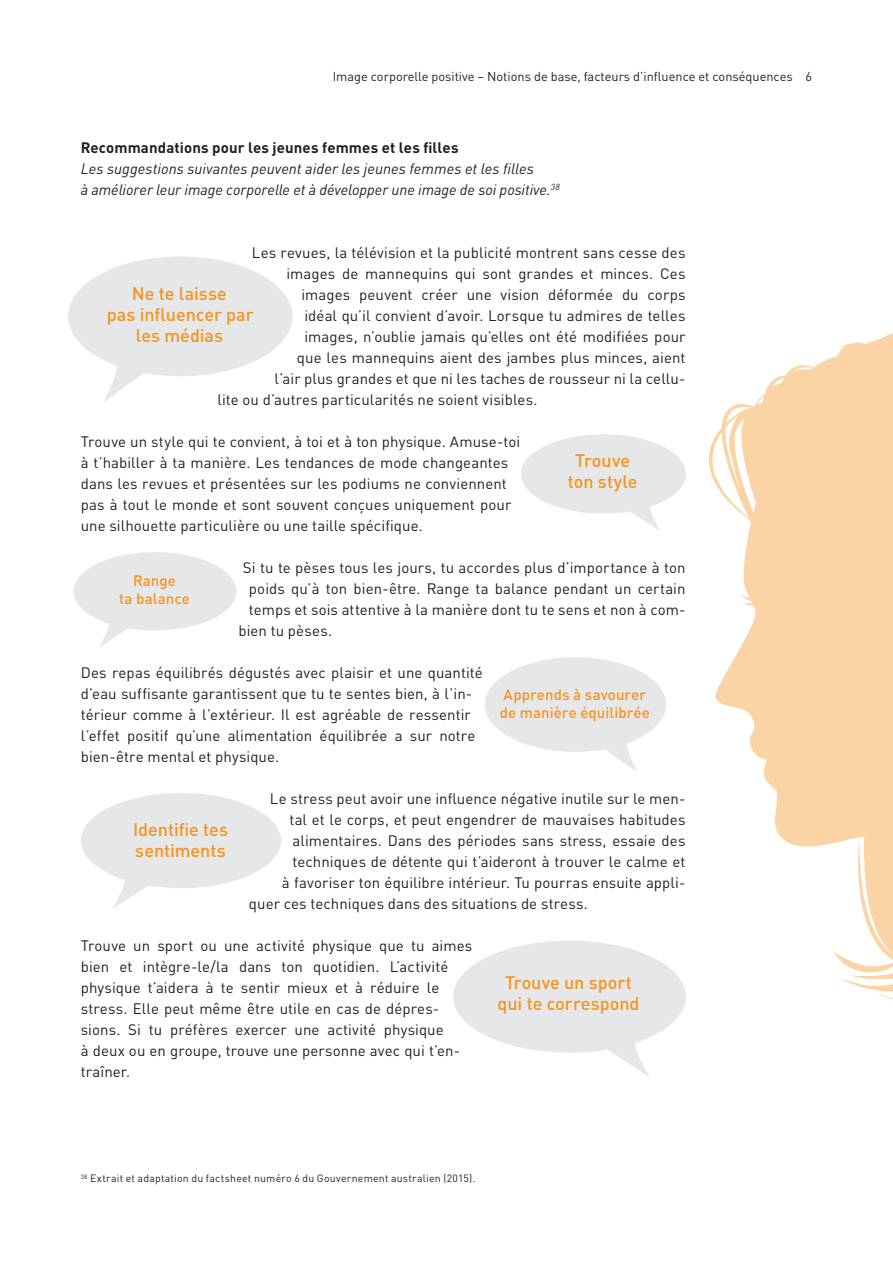
<style>
.page{position:relative;width:893px;height:1263px;background:#fff}
.page>*{position:absolute;margin:0;border:0;box-sizing:border-box;transform-origin:0 0}
.t1{font:500 18px/21px "DINOT";letter-spacing:-.005em;color:#f7931d;text-align:center}
.t2{font:15px/21px "DINOT";letter-spacing:.005em;color:#231f20}
.t3{font:italic 15px/21px "DINOT";color:#231f20}
.t4{font:500 15px/18px "DINOT";letter-spacing:.005em;color:#f7931d;text-align:center}
.t5{font:700 15px "DINOT";letter-spacing:.01em;color:#231f20}
.t6{font:12.75px "DINOT";color:#231f20}
.t7{font:10.5px "DINOT";letter-spacing:.02em;color:#231f20}
</style>
<div class="page">
<svg style="left:709px;top:333px;width:184px;height:666px;fill:#fbd4a5"></svg>
<svg style="left:68px;top:256px;width:225px;height:146px"></svg>
<svg style="left:74px;top:552px;width:162px;height:95px"></svg>
<svg style="left:81px;top:793px;width:200px;height:115px"></svg>
<svg style="left:521px;top:434px;width:165px;height:97px"></svg>
<svg style="left:485px;top:657px;width:181px;height:115px"></svg>
<svg style="left:453px;top:940px;width:233px;height:137px"></svg>
<p class="t6" style="left:333px;top:68px;width:481px">Image corporelle positive – Notions de base, facteurs d’influence et conséquences 6</p>
<p class="t5" style="left:81px;top:137px;width:379px">Recommandations pour les jeunes femmes et les filles</p>
<p class="t3" style="left:81px;top:158px;width:480px">Les suggestions suivantes peuvent aider les jeunes femmes et les filles<br>à améliorer leur image corporelle et à développer une image de soi positive.<sup>38</sup></p>
<p class="t2" style="left:252px;top:242px;width:435px">Les revues, la télévision et la publicité montrent sans cesse des</p>
<p class="t2" style="left:286px;top:263px;width:401px">images de mannequins qui sont grandes et minces. Ces</p>
<p class="t2" style="left:301px;top:284px;width:385px">images peuvent créer une vision déformée du corps</p>
<p class="t2" style="left:304px;top:305px;width:382px">idéal qu’il convient d’avoir. Lorsque tu admires de telles</p>
<p class="t2" style="left:304px;top:326px;width:383px">images, n’oublie jamais qu’elles ont été modifiées pour</p>
<p class="t2" style="left:297px;top:347px;width:390px">que les mannequins aient des jambes plus minces, aient</p>
<p class="t2" style="left:274px;top:368px;width:413px">l’air plus grandes et que ni les taches de rousseur ni la cellu-</p>
<p class="t2" style="left:217px;top:389px;width:322px">lite ou d’autres particularités ne soient visibles.</p>
<p class="t2" style="left:81px;top:431px;width:441px">Trouve un style qui te convient, à toi et à ton physique. Amuse-toi à t’habiller à ta manière. Les tendances de mode changeantes dans les revues et présentées sur les podiums ne conviennent pas à tout le monde et sont souvent conçues uniquement pour une silhouette particulière ou une taille spécifique.</p>
<p class="t2" style="left:243px;top:557px;width:444px">Si tu te pèses tous les jours, tu accordes plus d’importance à ton</p>
<p class="t2" style="left:249px;top:578px;width:438px">poids qu’à ton bien-être. Range ta balance pendant un certain</p>
<p class="t2" style="left:249px;top:599px;width:438px">temps et sois attentive à la manière dont tu te sens et non à com-</p>
<p class="t2" style="left:238px;top:620px;width:95px">bien tu pèses.</p>
<p class="t2" style="left:81px;top:662px;width:403px">Des repas équilibrés dégustés avec plaisir et une quantité d’eau suffisante garantissent que tu te sentes bien, à l’in&shy;térieur comme à l’extérieur. Il est agréable de ressentir l’effet positif qu’une alimentation équilibrée a sur notre bien-être mental et physique.</p>
<p class="t2" style="left:270px;top:788px;width:417px">Le stress peut avoir une influence négative inutile sur le men-</p>
<p class="t2" style="left:289px;top:809px;width:397px">tal et le corps, et peut engendrer de mauvaises habitudes</p>
<p class="t2" style="left:292px;top:830px;width:394px">alimentaires. Dans des périodes sans stress, essaie des</p>
<p class="t2" style="left:292px;top:851px;width:394px">techniques de détente qui t’aideront à trouver le calme et</p>
<p class="t2" style="left:282px;top:872px;width:405px">à favoriser ton équilibre intérieur. Tu pourras ensuite appli-</p>
<p class="t2" style="left:249px;top:893px;width:340px">quer ces techniques dans des situations de stress.</p>
<p class="t1" style="left:107px;top:282px;width:148px">Ne te laisse<br>pas influencer par les médias</p>
<p class="t1" style="left:568px;top:449px;width:71px">Trouve ton style</p>
<p class="t4" style="left:119px;top:571px;width:72px">Range<br>ta balance</p>
<p class="t4" style="left:500px;top:684px;width:152px;text-align:left">Apprends à savourer de manière équilibrée</p>
<p class="t1" style="left:133px;top:818px;width:96px;text-align:left">Identifie tes sentiments</p>
<p class="t2" style="left:81px;top:935px;width:393px">Trouve un sport ou une activité physique que tu aimes bien et intègre-le/la dans ton quotidien. L’activité physique t’aidera à te sentir mieux et à réduire le stress. Elle peut même être utile en cas de dépres&shy;sions. Si tu préfères exercer une activité physique<br>à deux ou en groupe, trouve une personne avec qui t’en&shy;traîner.</p>
<p class="t1" style="left:498px;top:972px;width:143px">Trouve un sport qui te correspond</p>
<p class="t7" style="left:81px;top:1171px;width:396px"><sup>38</sup> Extrait et adaptation du factsheet numéro 6 du Gouvernement australien (2015).</p>
</div>
